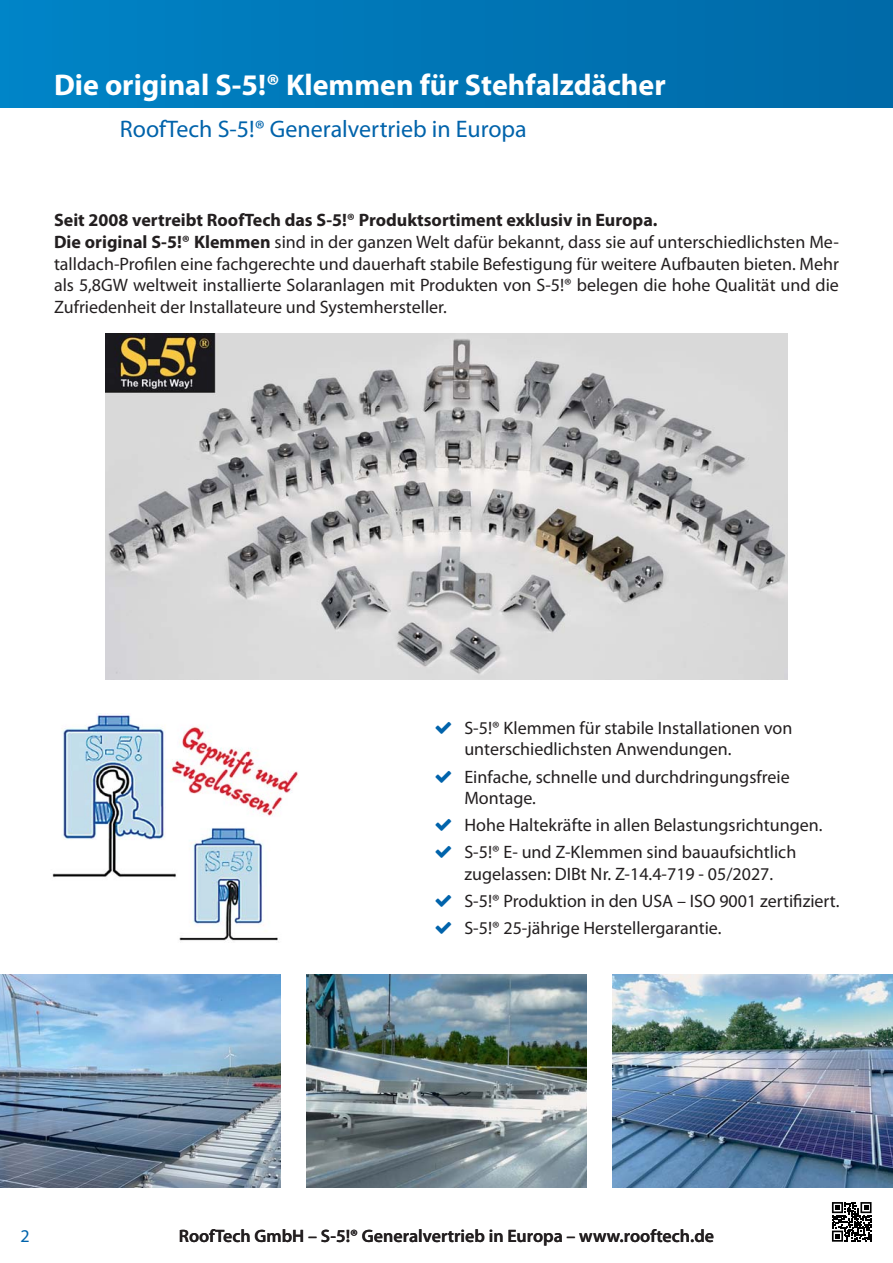
<style>
.page{position:relative;width:893px;height:1263px;background:#fff}
.page>*{position:absolute;margin:0;border:0;box-sizing:border-box;transform-origin:0 0}
.t1{font:700 30px "Myriad Pro";color:#fff}
.t2{font:24px "Myriad Pro";color:#0063ab}
.t3{font:18px/21.6px "Myriad Pro";color:#231f20}
.t4{font:600 18px "Myriad Pro";color:#231f20}
.t5{font:18px "Myriad Pro";color:#0063ab}
.s1{font-weight:700}
</style>
<div class="page">
<div style="left:0;top:0;width:893px;height:107px;background:linear-gradient(to right,#0083c6,#0069a7)"></div>
<img style="left:105px;top:333px;width:683px;height:346px">
<img style="left:52px;top:715px;width:246px;height:226px">
<img style="left:0;top:975px;width:281px;height:212px">
<img style="left:306px;top:975px;width:281px;height:212px">
<img style="left:612px;top:975px;width:281px;height:212px">
<svg style="left:831px;top:1202px;width:41px;height:40px"></svg>
<svg style="left:832px;top:1202px;width:39px;height:40px"></svg>
<h1 class="t1" style="left:54px;top:73px;width:613px">Die original S-5!® Klemmen für Stehfalzdächer</h1>
<h2 class="t2" style="left:120px;top:120px;width:408px">RoofTech S-5!® Generalvertrieb in Europa</h2>
<p class="t3" style="left:54px;top:211px;width:786px"><span class="s1">Seit 2008 vertreibt RoofTech das S-5!® Produktsortiment exklusiv in Europa.<br>Die original S-5!® Klemmen</span> sind in der ganzen Welt dafür bekannt, dass sie auf unterschiedlichsten Me&shy;talldach-Profilen eine fachgerechte und dauerhaft stabile Befestigung für weitere Aufbauten bieten. Mehr als 5,8GW weltweit installierte Solaranlagen mit Produkten von S-5!® belegen die hohe Qualität und die Zufriedenheit der Installateure und Systemhersteller.</p>
<p class="t3" style="left:464px;top:719px;width:329px">S-5!® Klemmen für stabile Installationen von unterschiedlichsten Anwendungen.</p>
<p class="t3" style="left:464px;top:767px;width:327px">Einfache, schnelle und durchdringungsfreie<br>Montage.</p>
<p class="t3" style="left:464px;top:813px;width:360px;line-height:27px">Hohe Haltekräfte in allen Belastungsrichtungen.<br>S-5!® E- und Z-Klemmen sind bauaufsichtlich</p>
<p class="t3" style="left:464px;top:862px;width:377px;line-height:27px">zugelassen: DIBt Nr. Z-14.4-719 - 05/2027.<br>S-5!® Produktion in den USA – ISO 9001 zertifiziert.<br>S-5!® 25-jährige Herstellergarantie.</p>
<p class="t5" style="left:21px;top:1229px;width:11px">2</p>
<p class="t4" style="left:179px;top:1229px;width:537px">RoofTech GmbH – S-5!® Generalvertrieb in Europa – www.rooftech.de</p>
</div>
